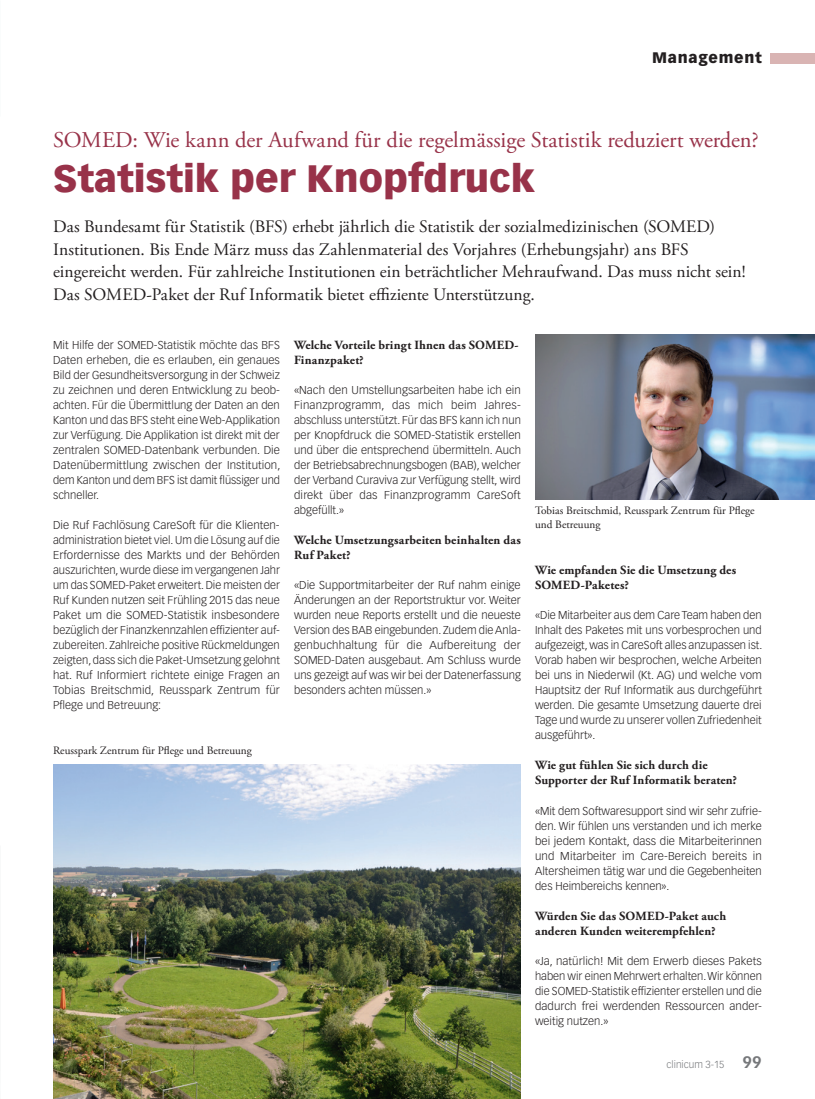
<style>
.page{position:relative;width:815px;height:1099px;background:#fff}
.page>*{position:absolute;margin:0;border:0;box-sizing:border-box;transform-origin:0 0}
.t1{font:900 37.5px "Vectora LT Std";color:#983249}
.t2{font:22.5px "Adobe Garamond Pro";color:#983249}
.t3{font:17.5px/22.5px "Adobe Garamond Pro";color:#231f20}
.t4{font:900 15px "Vectora LT Std";letter-spacing:.05em;color:#231f20}
.t5{font:700 12.5px/15px "Adobe Garamond Pro";letter-spacing:.01em;color:#231f20}
.t6{font:300 11.25px/15px "Vectora LT Std";color:#231f20;text-align:justify}
.t7{font:11.25px/13.5px "Adobe Garamond Pro";color:#231f20}
.t8{font:300 10px "Vectora LT Std";color:#76787b}
.s1{font-weight:700;font-size:16.25px}
</style>
<div class="page">
<div style="left:770px;top:53px;width:45px;height:10px;background:#d9b4b3"></div>
<img style="left:535px;top:334px;width:280px;height:165px">
<img style="left:53px;top:764px;width:468px;height:334px">
<h3 class="t4" style="left:652px;top:49px;width:111px">Management</h3>
<h2 class="t2" style="left:53px;top:126px;width:707px">SOMED: Wie kann der Aufwand für die regelmässige Statistik reduziert werden?</h2>
<h1 class="t1" style="left:53px;top:155px;width:483px">Statistik per Knopfdruck</h1>
<p class="t3" style="left:53px;top:216px;width:694px">Das Bundesamt für Statistik (BFS) erhebt jährlich die Statistik der sozialmedizinischen (SOMED)<br>Institutionen. Bis Ende März muss das Zahlenmaterial des Vorjahres (Erhebungsjahr) ans BFS eingereicht werden. Für zahlreiche Institutionen ein beträchtlicher Mehraufwand. Das muss nicht sein!<br>Das SOMED-Paket der Ruf Informatik bietet effiziente Unterstützung.</p>
<p class="t5" style="left:294px;top:338px;width:226px">Welche Vorteile bringt Ihnen das SOMED-<br>Finanzpaket?</p>
<p class="t6" style="left:294px;top:383px;width:228px">«Nach den Umstellungsarbeiten habe ich ein Finanzprogramm, das mich beim Jahres&shy;abschluss unterstützt. Für das BFS kann ich nun per Knopfdruck die SOMED-Statistik erstellen und über die entsprechend übermitteln. Auch der Betriebsabrechnungsbogen (BAB), welcher der Verband Curaviva zur Verfügung stellt, wird direkt über das Finanzprogramm CareSoft abgefüllt.»</p>
<p class="t5" style="left:294px;top:533px;width:228px">Welche Umsetzungsarbeiten beinhalten das<br>Ruf Paket?</p>
<p class="t6" style="left:294px;top:578px;width:228px">«Die Supportmitarbeiter der Ruf nahm einige Änderungen an der Reportstruktur vor. Weiter wurden neue Reports erstellt und die neueste Version des BAB eingebunden. Zudem die Anla&shy;genbuchhaltung für die Aufbereitung der SOMED-Daten ausgebaut. Am Schluss wurde uns gezeigt auf was wir bei der Datenerfassung besonders achten müssen.»</p>
<p class="t6" style="left:53px;top:338px;width:229px">Mit Hilfe der SOMED-Statistik möchte das BFS Daten erheben, die es erlauben, ein genaues Bild der Gesundheitsversorgung in der Schweiz zu zeichnen und deren Entwicklung zu beob&shy;achten. Für die Übermittlung der Daten an den Kanton und das BFS steht eine Web-Applikation zur Verfügung. Die Applikation ist direkt mit der zentralen SOMED-Datenbank verbunden. Die Datenübermittlung zwischen der Institution, dem Kanton und dem BFS ist damit flüssiger und schneller.</p>
<p class="t6" style="left:53px;top:518px;width:228px">Die Ruf Fachlösung CareSoft für die Klienten&shy;administration bietet viel. Um die Lösung auf die Erfordernisse des Markts und der Behörden auszurichten, wurde diese im vergangenen Jahr um das SOMED-Paket erweitert. Die meisten der Ruf Kunden nutzen seit Frühling 2015 das neue Paket um die SOMED-Statistik insbesondere bezüglich der Finanzkennzahlen effizienter auf&shy;zubereiten. Zahlreiche positive Rückmeldungen zeigten, dass sich die Paket-Umsetzung gelohnt hat. Ruf Informiert richtete einige Fragen an Tobias Breitschmid, Reusspark Zentrum für Pflege und Betreuung:</p>
<p class="t7" style="left:535px;top:504px;width:221px">Tobias Breitschmid, Reusspark Zentrum für Pflege und Betreuung</p>
<p class="t5" style="left:535px;top:563px;width:203px">Wie empfanden Sie die Umsetzung des<br>SOMED-Paketes?</p>
<p class="t6" style="left:535px;top:608px;width:229px">«Die Mitarbeiter aus dem Care Team haben den Inhalt des Paketes mit uns vorbesprochen und aufgezeigt, was in CareSoft alles anzupassen ist.<br>Vorab haben wir besprochen, welche Arbeiten bei uns in Niederwil (Kt. AG) und welche vom Hauptsitz der Ruf Informatik aus durchgeführt werden. Die gesamte Umsetzung dauerte drei Tage und wurde zu unserer vollen Zufriedenheit ausgeführt».</p>
<p class="t5" style="left:535px;top:758px;width:204px">Wie gut fühlen Sie sich durch die<br>Supporter der Ruf Informatik beraten?</p>
<p class="t6" style="left:535px;top:803px;width:228px">«Mit dem Softwaresupport sind wir sehr zufrie&shy;den. Wir fühlen uns verstanden und ich merke bei jedem Kontakt, dass die Mitarbeiterinnen und Mitarbeiter im Care-Bereich bereits in Altersheimen tätig war und die Gegebenheiten des Heimbereichs kennen».</p>
<p class="t5" style="left:535px;top:908px;width:193px">Würden Sie das SOMED-Paket auch anderen Kunden weiterempfehlen?</p>
<p class="t6" style="left:535px;top:953px;width:228px">«Ja, natürlich! Mit dem Erwerb dieses Pakets haben wir einen Mehrwert erhalten. Wir können die SOMED-Statistik effizienter erstellen und die dadurch frei werdenden Ressourcen ander&shy;weitig nutzen.»</p>
<p class="t7" style="left:53px;top:744px;width:200px">Reusspark Zentrum für Pflege und Betreuung</p>
<p class="t8" style="left:667px;top:1058px;width:97px">clinicum 3-15 <span class="s1">99</span></p>
</div>
